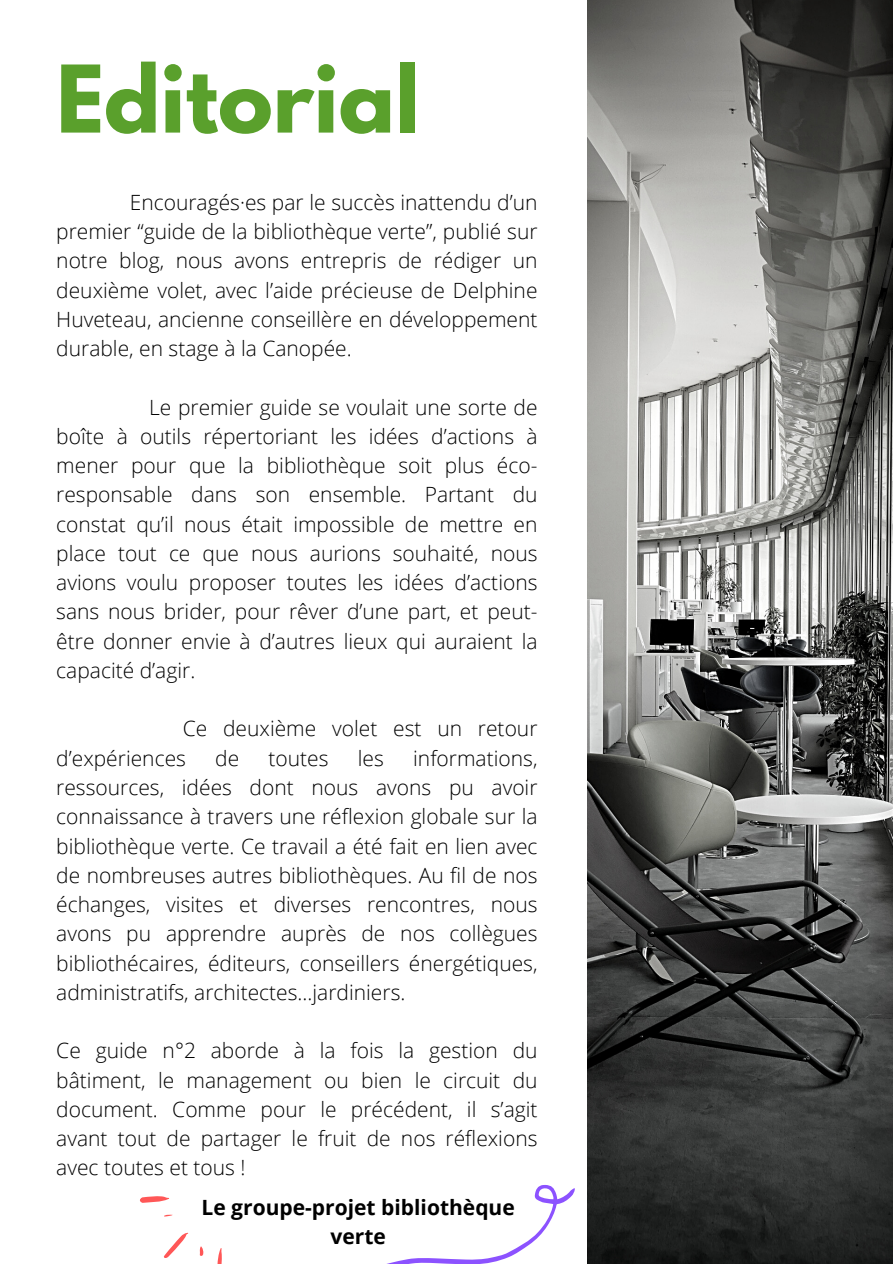
<style>
.page{position:relative;width:893px;height:1264px;background:#fff}
.page>*{position:absolute;margin:0;border:0;box-sizing:border-box;transform-origin:0 0}
.t1{font:700 82.5px "League Spartan";color:#5aa02c}
.t2{font:300 21px/29.2px "Open Sans";color:#000;text-align:justify}
.t3{font:700 21px/29.2px "Open Sans";color:#000;text-align:center}
</style>
<div class="page">
<img style="left:587px;top:0;width:305px;height:1263px">
<svg style="left:390px;top:1185px;width:185px;height:78px"></svg>
<svg style="left:163px;top:1232px;width:26px;height:26px"></svg>
<svg style="left:199px;top:1246px;width:23px;height:17px"></svg>
<svg style="left:140px;top:1196px;width:33px;height:21px"></svg>
<p class="t1" style="left:56px;top:58px;width:365px">Editorial</p>
<p class="t2" style="left:56px;top:187px;width:482px;text-indent:73px">Encouragés·es par le succès inattendu d’un premier “guide de la bibliothèque verte”, publié sur notre blog, nous avons entrepris de rédiger un deuxième volet, avec l’aide précieuse de Delphine Huveteau, ancienne conseillère en développement durable, en stage à la Canopée.</p>
<p class="t2" style="left:56px;top:392px;width:482px;text-indent:93px">Le premier guide se voulait une sorte de boîte à outils répertoriant les idées d’actions à mener pour que la bibliothèque soit plus éco&shy;responsable dans son ensemble. Partant du constat qu’il nous était impossible de mettre en place tout ce que nous aurions souhaité, nous avions voulu proposer toutes les idées d’actions sans nous brider, pour rêver d’une part, et peut&shy;être donner envie à d’autres lieux qui auraient la capacité d’agir.</p>
<p class="t2" style="left:56px;top:713px;width:482px;text-indent:126px">Ce deuxième volet est un retour d’expériences</p>
<p class="t2" style="left:56px;top:743px;width:482px;text-indent:357px">informations, ressources, idées dont nous avons pu avoir connaissance à travers une réflexion globale sur la bibliothèque verte. Ce travail a été fait en lien avec de nombreuses autres bibliothèques. Au fil de nos échanges, visites et diverses rencontres, nous avons pu apprendre auprès de nos collègues bibliothécaires, éditeurs, conseillers énergétiques, administratifs, architectes...jardiniers.</p>
<p class="t2" style="left:56px;top:1035px;width:482px">Ce guide n°2 aborde à la fois la gestion du bâtiment, le management ou bien le circuit du document. Comme pour le précédent, il s’agit avant tout de partager le fruit de nos réflexions avec toutes et tous !</p>
<p class="t3" style="left:201px;top:1192px;width:315px">Le groupe-projet bibliothèque verte</p>
<p class="t2" style="left:215px;top:743px;width:25px">de</p>
<p class="t2" style="left:268px;top:743px;width:62px">toutes</p>
<p class="t2" style="left:358px;top:743px;width:28px">les</p>
</div>
